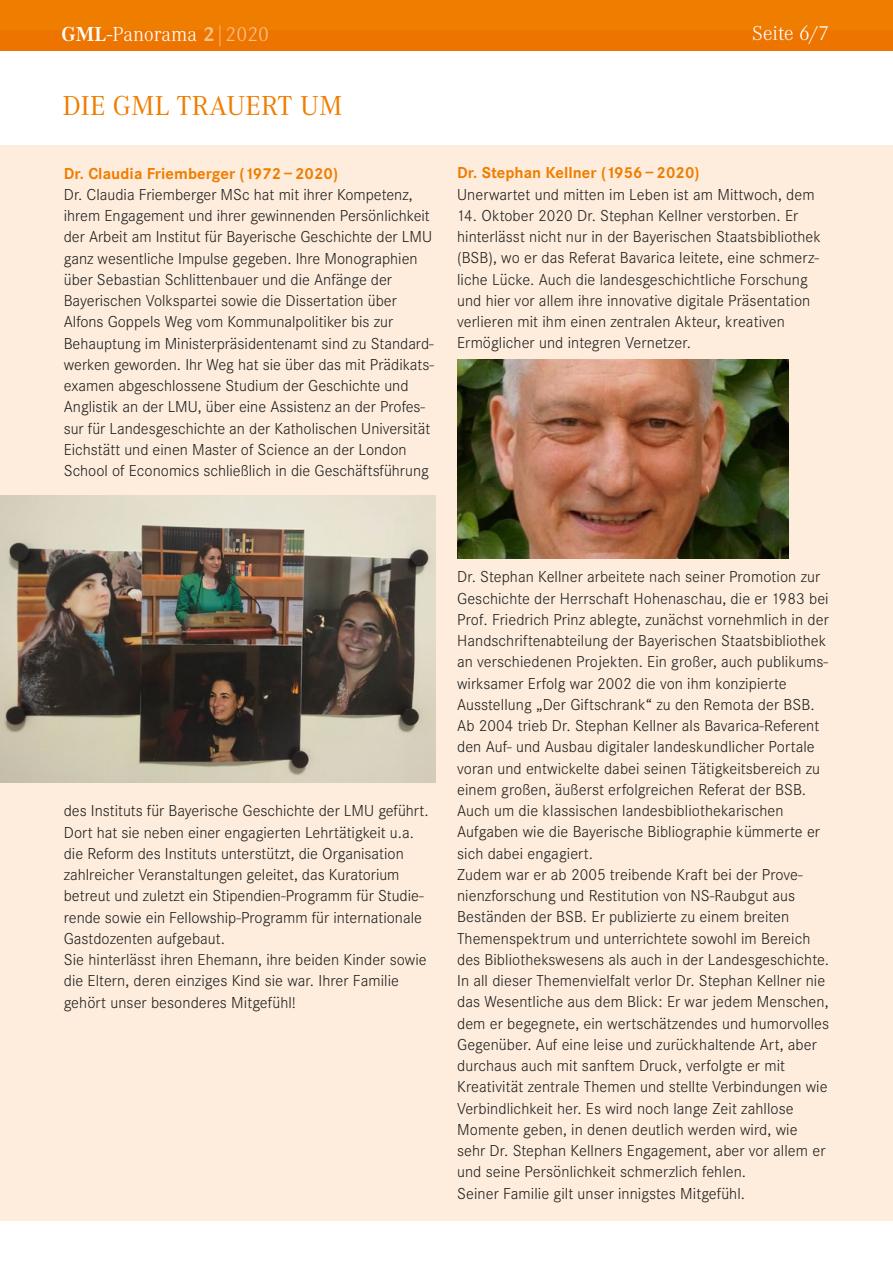
<style>
.page{position:relative;width:893px;height:1263px;background:#fff}
.page>*{position:absolute;margin:0;border:0;box-sizing:border-box;transform-origin:0 0}
.t1{font:28.5px "Corporate A";letter-spacing:.005em;color:#ef7d00}
.t2{font:300 21px "Corporate A";letter-spacing:.005em;color:#fff}
.t3{font:300 16.5px/21.3px "Corporate S";letter-spacing:.005em;color:#1d1d1b}
.t4{font:700 16.5px "Corporate S";letter-spacing:.005em;color:#ef7d00}
.s1{font-weight:700}
.s2{font-weight:700;color:#fac28a}
.s3{color:#fac28a}
</style>
<div class="page">
<div style="left:0;top:30px;width:893px;height:1190px;background:#feeddd"></div>
<div style="left:0;top:0;width:893px;height:51px;background:#ef7d00"></div>
<div style="left:0;top:51px;width:893px;height:94px;background:#fff"></div>
<img style="left:0;top:496px;width:436px;height:286px">
<img style="left:457px;top:360px;width:331px;height:198px">
<p class="t2" style="left:62px;top:22px;width:209px"><span class="s1">GML-</span>Panorama <span class="s2">2</span><span class="s3">|2020</span></p>
<p class="t2" style="left:752px;top:22px;width:78px">Seite 6/7</p>
<h1 class="t1" style="left:63px;top:90px;width:281px">DIE GML TRAUERT UM</h1>
<p class="t4" style="left:64px;top:164px;width:276px">Dr. Claudia Friemberger (1972–2020)</p>
<p class="t3" style="left:64px;top:184px;width:372px">Dr. Claudia Friemberger MSc hat mit ihrer Kompetenz, ihrem Engagement und ihrer gewinnenden Persönlichkeit der Arbeit am Institut für Bayerische Geschichte der LMU ganz wesentliche Impulse gegeben. Ihre Monographien über Sebastian Schlittenbauer und die Anfänge der Bayerischen Volkspartei sowie die Dissertation über Alfons Goppels Weg vom Kommunalpolitiker bis zur Behauptung im Ministerpräsidentenamt sind zu Standard&shy;werken geworden. Ihr Weg hat sie über das mit Prädikats&shy;examen abgeschlossene Studium der Geschichte und Anglistik an der LMU, über eine Assistenz an der Profes&shy;sur für Landesgeschichte an der Katholischen Universität Eichstätt und einen Master of Science an der London School of Economics schließlich in die Geschäftsführung</p>
<p class="t4" style="left:457px;top:163px;width:244px">Dr. Stephan Kellner (1956–2020)</p>
<p class="t3" style="left:457px;top:184px;width:359px">Unerwartet und mitten im Leben ist am Mittwoch, dem</p>
<p class="t3" style="left:457px;top:205px;width:365px">14. Oktober 2020 Dr. Stephan Kellner verstorben. Er hinterlässt nicht nur in der Bayerischen Staatsbibliothek (BSB), wo er das Referat Bavarica leitete, eine schmerz&shy;liche Lücke. Auch die landesgeschichtliche Forschung und hier vor allem ihre innovative digitale Präsentation verlieren mit ihm einen zentralen Akteur, kreativen Ermöglicher und integren Vernetzer.</p>
<p class="t3" style="left:64px;top:800px;width:366px">des Instituts für Bayerische Geschichte der LMU geführt.<br>Dort hat sie neben einer engagierten Lehrtätigkeit u.a. die Reform des Instituts unterstützt, die Organisation zahlreicher Veranstaltungen geleitet, das Kuratorium betreut und zuletzt ein Stipendien-Programm für Studie&shy;rende sowie ein Fellowship-Programm für internationale Gastdozenten aufgebaut.<br>Sie hinterlässt ihren Ehemann, ihre beiden Kinder sowie die Eltern, deren einziges Kind sie war. Ihrer Familie gehört unser besonderes Mitgefühl!</p>
<p class="t3" style="left:457px;top:566px;width:374px">Dr. Stephan Kellner arbeitete nach seiner Promotion zur Geschichte der Herrschaft Hohenaschau, die er 1983 bei Prof. Friedrich Prinz ablegte, zunächst vornehmlich in der Handschriftenabteilung der Bayerischen Staatsbibliothek an verschiedenen Projekten. Ein großer, auch publikums&shy;wirksamer Erfolg war 2002 die von ihm konzipierte Ausstellung „Der Giftschrank“ zu den Remota der BSB.<br>Ab 2004 trieb Dr. Stephan Kellner als Bavarica-Referent den Auf- und Ausbau digitaler landeskundlicher Portale voran und entwickelte dabei seinen Tätigkeitsbereich zu einem großen, äußerst erfolgreichen Referat der BSB.<br>Auch um die klassischen landesbibliothekarischen Aufgaben wie die Bayerische Bibliographie kümmerte er sich dabei engagiert.<br>Zudem war er ab 2005 treibende Kraft bei der Prove&shy;nienzforschung und Restitution von NS-Raubgut aus Beständen der BSB. Er publizierte zu einem breiten Themenspektrum und unterrichtete sowohl im Bereich des Bibliothekswesens als auch in der Landesgeschichte.<br>In all dieser Themenvielfalt verlor Dr. Stephan Kellner nie das Wesentliche aus dem Blick: Er war jedem Menschen, dem er begegnete, ein wertschätzendes und humorvolles Gegenüber. Auf eine leise und zurückhaltende Art, aber durchaus auch mit sanftem Druck, verfolgte er mit Kreativität zentrale Themen und stellte Verbindungen wie Verbindlichkeit her. Es wird noch lange Zeit zahllose Momente geben, in denen deutlich werden wird, wie sehr Dr. Stephan Kellners Engagement, aber vor allem er und seine Persönlichkeit schmerzlich fehlen.<br>Seiner Familie gilt unser innigstes Mitgefühl.</p>
</div>
